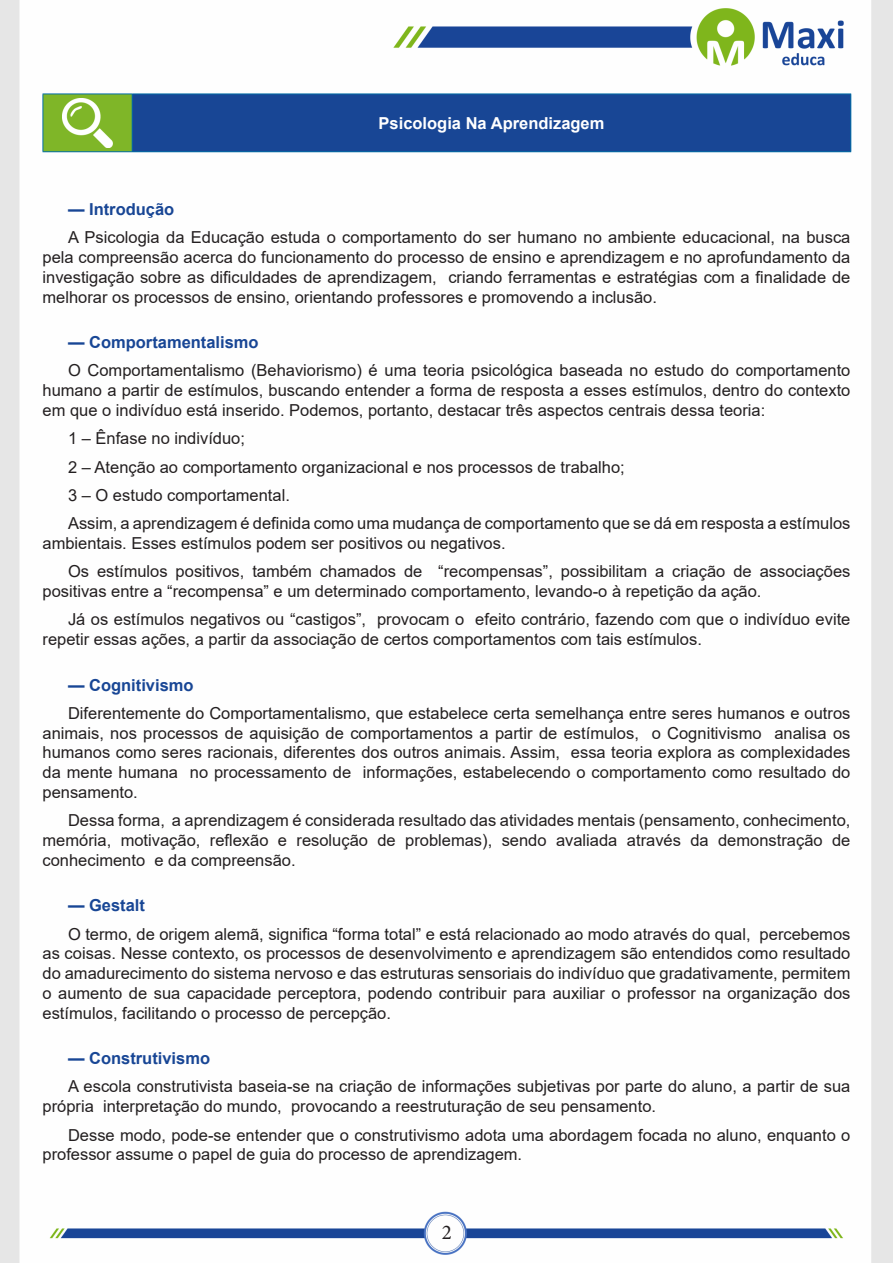
<style>
.page{position:relative;width:893px;height:1263px;background:#fff}
.page>*{position:absolute;margin:0;border:0;box-sizing:border-box;transform-origin:0 0}
.t1{font:21px "Minion Pro";color:#231f20}
.t2{font:16.5px/19.8px "Arial";color:#231f20;text-align:justify}
.t3{font:700 16.5px "Arial";color:#184695}
.CENTRALIZAR{font:700 16.5px "Arial";color:#fff}
</style>
<div class="page">
<img style="left:0;top:0;width:893px;height:1263px">
<div style="left:43px;top:94px;width:89px;height:58px;background:#7fb628"></div>
<div style="left:132px;top:94px;width:719px;height:58px;background:#184695"></div>
<hr style="left:43px;top:94px;width:89px;height:1px;background:#036ea6">
<hr style="left:43px;top:94px;width:1px;height:57px;background:#036ea6">
<hr style="left:43px;top:151px;width:89px;height:1px;background:#036ea6">
<hr style="left:132px;top:94px;width:719px;height:1px;background:#036ea6">
<hr style="left:132px;top:94px;width:1px;height:57px;background:#036ea6">
<hr style="left:850px;top:94px;width:1px;height:57px;background:#036ea6">
<hr style="left:132px;top:151px;width:719px;height:1px;background:#036ea6">
<img style="left:62px;top:98px;width:51px;height:49px">
<p class="CENTRALIZAR" style="left:379px;top:111px;width:227px">Psicologia Na Aprendizagem</p>
<p class="t3" style="left:68px;top:198px;width:108px">— Introdução</p>
<p class="t2" style="left:43px;top:228px;width:809px;text-indent:26px">A Psicologia da Educação estuda o comportamento do ser humano no ambiente educacional, na busca pela compreensão acerca do funcionamento do processo de ensino e aprendizagem e no aprofundamento da investigação sobre as dificuldades de aprendizagem, criando ferramentas e estratégias com a finalidade de melhorar os processos de ensino, orientando professores e promovendo a inclusão.</p>
<p class="t3" style="left:68px;top:331px;width:192px">— Comportamentalismo</p>
<p class="t2" style="left:43px;top:361px;width:809px;text-indent:26px">O Comportamentalismo (Behaviorismo) é uma teoria psicológica baseada no estudo do comportamento humano a partir de estímulos, buscando entender a forma de resposta a esses estímulos, dentro do contexto em que o indivíduo está inserido. Podemos, portanto, destacar três aspectos centrais dessa teoria:</p>
<p class="t2" style="left:68px;top:428px;width:179px">1 – Ênfase no indivíduo;</p>
<p class="t2" style="left:68px;top:457px;width:558px">2 – Atenção ao comportamento organizacional e nos processos de trabalho;</p>
<p class="t2" style="left:68px;top:485px;width:223px">3 – O estudo comportamental.</p>
<p class="t2" style="left:43px;top:513px;width:809px;text-indent:26px">Assim, a aprendizagem é definida como uma mudança de comportamento que se dá em resposta a estímulos ambientais. Esses estímulos podem ser positivos ou negativos.</p>
<p class="t2" style="left:43px;top:561px;width:809px;text-indent:26px">Os estímulos positivos, também chamados de “recompensas”, possibilitam a criação de associações positivas entre a “recompensa” e um determinado comportamento, levando-o à repetição da ação.</p>
<p class="t2" style="left:43px;top:610px;width:809px;text-indent:26px">Já os estímulos negativos ou “castigos”, provocam o efeito contrário, fazendo com que o indivíduo evite repetir essas ações, a partir da associação de certos comportamentos com tais estímulos.</p>
<p class="t3" style="left:68px;top:673px;width:127px">— Cognitivismo</p>
<p class="t2" style="left:43px;top:703px;width:809px;text-indent:26px">Diferentemente do Comportamentalismo, que estabelece certa semelhança entre seres humanos e outros animais, nos processos de aquisição de comportamentos a partir de estímulos, o Cognitivismo analisa os humanos como seres racionais, diferentes dos outros animais. Assim, essa teoria explora as complexidades da mente humana no processamento de informações, estabelecendo o comportamento como resultado do pensamento.</p>
<p class="t2" style="left:43px;top:810px;width:809px;text-indent:26px">Dessa forma, a aprendizagem é considerada resultado das atividades mentais (pensamento, conhecimento, memória, motivação, reflexão e resolução de problemas), sendo avaliada através da demonstração de conhecimento e da compreensão.</p>
<p class="t3" style="left:68px;top:894px;width:79px">— Gestalt</p>
<p class="t2" style="left:43px;top:924px;width:809px;text-indent:26px">O termo, de origem alemã, significa “forma total” e está relacionado ao modo através do qual, percebemos as coisas. Nesse contexto, os processos de desenvolvimento e aprendizagem são entendidos como resultado do amadurecimento do sistema nervoso e das estruturas sensoriais do indivíduo que gradativamente, permitem o aumento de sua capacidade perceptora, podendo contribuir para auxiliar o professor na organização dos estímulos, facilitando o processo de percepção.</p>
<p class="t3" style="left:68px;top:1047px;width:144px">— Construtivismo</p>
<p class="t2" style="left:43px;top:1077px;width:809px;text-indent:26px">A escola construtivista baseia-se na criação de informações subjetivas por parte do aluno, a partir de sua própria interpretação do mundo, provocando a reestruturação de seu pensamento.</p>
<p class="t2" style="left:43px;top:1125px;width:809px;text-indent:26px">Desse modo, pode-se entender que o construtivismo adota uma abordagem focada no aluno, enquanto o professor assume o papel de guia do processo de aprendizagem.</p>
<p class="t1" style="left:442px;top:1218px;width:12px">2</p>
</div>
